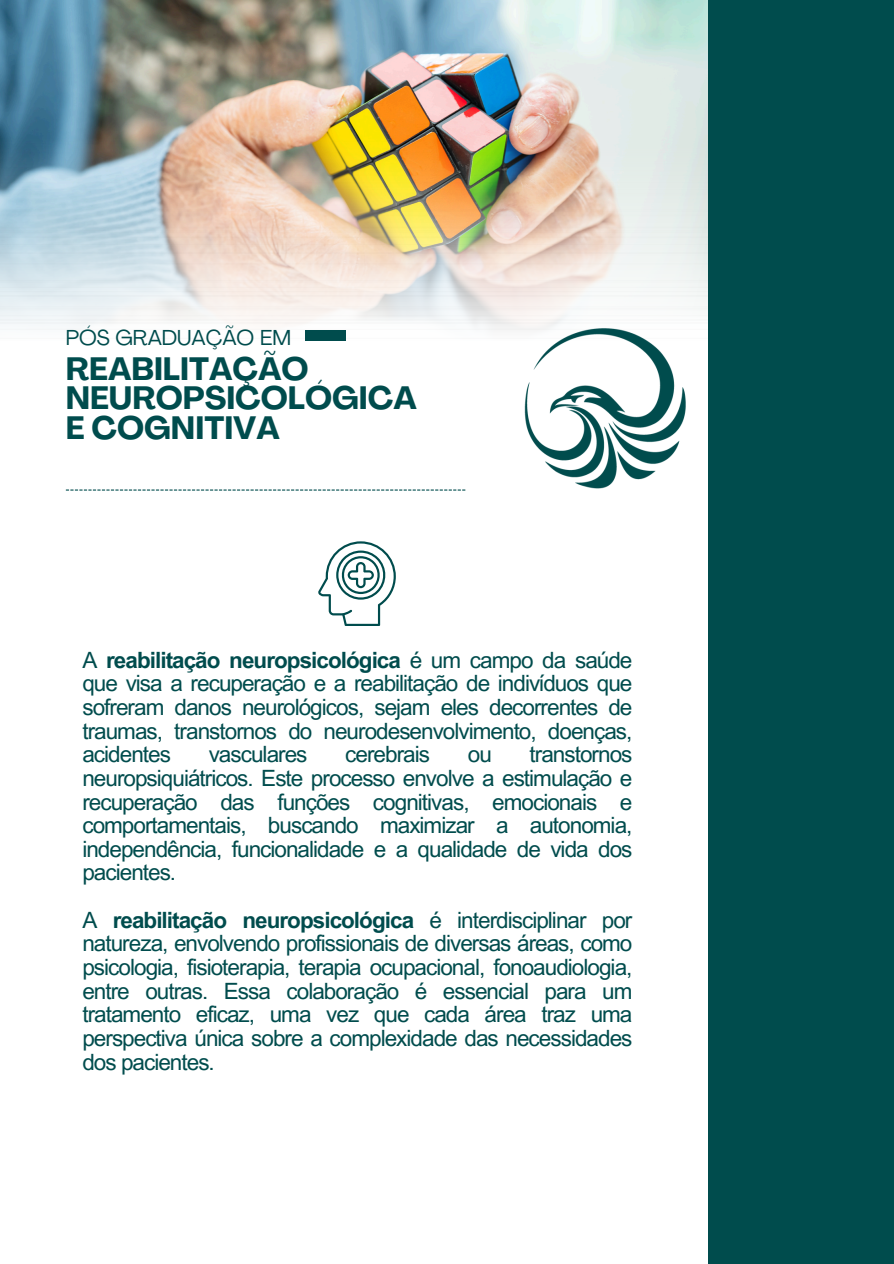
<style>
.page{position:relative;width:894px;height:1264px;background:#fff}
.page>*{position:absolute;margin:0;border:0;box-sizing:border-box;transform-origin:0 0}
.t1{font:700 31.95px/29.5px "Agrandir";color:#004c4d}
.t2{font:22.5px/23.7px "Arial MT Pro";letter-spacing:-.04em;color:#004c4d;text-align:justify}
.t3{font:21.3px "Agrandir";color:#004c4d}
.s1{font-weight:700}
</style>
<div class="page">
<img style="left:0;top:0;width:707px;height:330px">
<div style="left:305px;top:330px;width:41px;height:10px;background:#004c4d"></div>
<svg style="left:66px;top:489px;width:399px;height:1px"></svg>
<div style="left:707px;top:0;width:186px;height:1263px;background:#004c4d"></div>
<img style="left:513px;top:318px;width:181px;height:171px">
<svg style="left:318px;top:541px;width:77px;height:84px"></svg>
<p class="t3" style="left:66px;top:329px;width:227px">PÓS GRADUAÇÃO EM</p>
<p class="t1" style="left:66px;top:357px;width:352px">REABILITAÇÃO<br>NEUROPSICOLÓGICA<br>E COGNITIVA</p>
<p class="t2" style="left:82px;top:650px;width:551px">A <span class="s1">reabilitação neuropsicológica</span> é um campo da saúde que visa a recuperação e a reabilitação de indivíduos que sofreram danos neurológicos, sejam eles decorrentes de traumas, transtornos do neurodesenvolvimento, doenças, acidentes</p>
<p class="t2" style="left:209px;top:745px;width:100px">vasculares</p>
<p class="t2" style="left:345px;top:745px;width:86px">cerebrais</p>
<p class="t2" style="left:467px;top:745px;width:26px">ou</p>
<p class="t2" style="left:82px;top:745px;width:551px;text-indent:447px">transtornos neuropsiquiátricos. Este processo envolve a estimulação e recuperação das funções cognitivas, emocionais e comportamentais, buscando maximizar a autonomia, independência, funcionalidade e a qualidade de vida dos pacientes.</p>
<p class="t2" style="left:82px;top:910px;width:551px">A <span class="s1">reabilitação neuropsicológica</span> é interdisciplinar por natureza, envolvendo profissionais de diversas áreas, como psicologia, fisioterapia, terapia ocupacional, fonoaudiologia, entre outras. Essa colaboração é essencial para um tratamento eficaz, uma vez que cada área traz uma perspectiva única sobre a complexidade das necessidades dos pacientes.</p>
</div>
